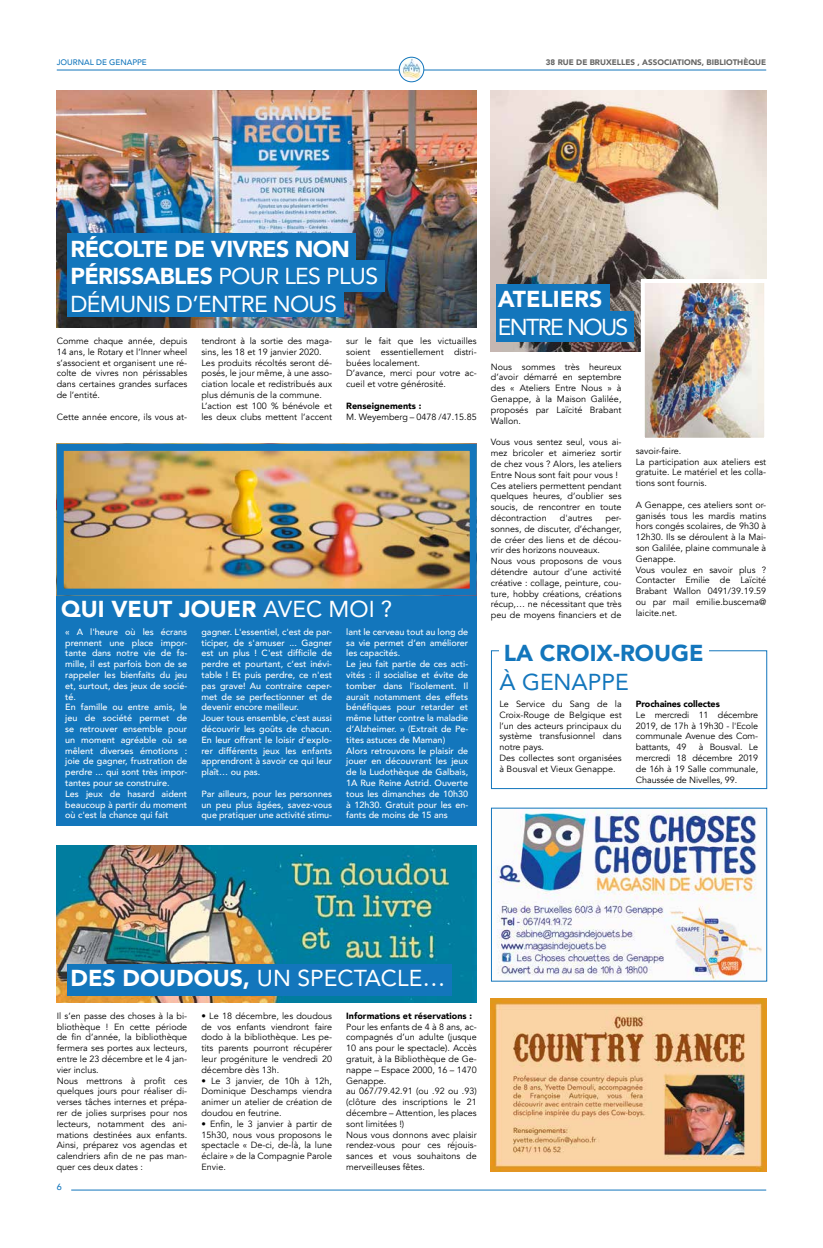
<style>
.page{position:relative;width:823px;height:1248px;background:#fff}
.page>*{position:absolute;margin:0;border:0;box-sizing:border-box;transform-origin:0 0}
.t1{font:900 23px/27.6px "Avenir";letter-spacing:-.03em;color:#fff}
.t2{font:900 23px "Avenir";color:#fff}
.t3{font:23px "Avenir";color:#fff}
.t4{font:900 23px "Avenir";color:#1376bc}
.t5{font:23px "Avenir";letter-spacing:-.07em;color:#fff}
.t6{font:23px "Avenir";color:#1376bc}
.t7{font:9px/10.8px "Avenir";color:#000}
.t8{font:500 9px/10.8px "Avenir";color:#fff}
.t9{font:900 9px "Avenir";color:#000}
.t10{font:500 9px "Avenir";color:#1376bc}
.t11{font:900 8px "Avenir";color:#656564}
.t12{font:500 8px "Avenir";color:#1376bc}
.s1{font-weight:400}
.s2{font-weight:900}
</style>
<div class="page">
<hr style="left:71px;top:1189px;width:694px;height:1px;background:#1376bc">
<hr style="left:57px;top:69px;width:708px;height:1px;background:#1376bc">
<img style="left:399px;top:57px;width:24px;height:25px;border-radius:12px">
<div style="left:398px;top:57px;width:26px;height:25px;border:1px solid #1376bc;border-radius:50%"></div>
<img style="left:490px;top:91px;width:275px;height:260px">
<img style="left:490px;top:998px;width:275px;height:173px">
<img style="left:492px;top:809px;width:271px;height:170px">
<img style="left:645px;top:284px;width:117px;height:152px">
<div style="left:640px;top:279px;width:127px;height:162px;border:4px solid #fff"></div>
<div style="left:495px;top:284px;width:113px;height:30px;background:#1376bc"></div>
<div style="left:495px;top:311px;width:138px;height:30px;background:#1376bc"></div>
<img style="left:57px;top:91px;width:419px;height:237px">
<img style="left:57px;top:845px;width:419px;height:157px">
<div style="left:67px;top:260px;width:317px;height:32px;background:#1376bc"></div>
<div style="left:67px;top:234px;width:288px;height:31px;background:#1376bc"></div>
<div style="left:67px;top:285px;width:276px;height:31px;background:#1376bc"></div>
<div style="left:67px;top:963px;width:384px;height:32px;background:#1376bc"></div>
<div style="left:490px;top:650px;width:276px;height:139px;border:1px solid #1376bc"></div>
<div style="left:498px;top:638px;width:210px;height:28px;background:#fff"></div>
<div style="left:57px;top:473px;width:419px;height:352px;background:#1376bc"></div>
<img style="left:65px;top:452px;width:403px;height:135px">
<div style="left:57px;top:444px;width:419px;height:151px;border:7px solid #1376bc"></div>
<p class="t12" style="left:57px;top:55px;width:91px">JOURNAL DE GENAPPE</p>
<p class="t11" style="left:545px;top:55px;width:222px">38 RUE DE BRUXELLES , ASSOCIATIONS, BIBLIOTHÈQUE</p>
<h1 class="t1" style="left:70px;top:234px;width:309px">RÉCOLTE DE VIVRES NON<br>PÉRISSABLES <span class="s1">POUR LES PLUS<br>DÉMUNIS D’ENTRE NOUS</span></h1>
<p class="t7" style="left:57px;top:335px;width:132px;text-align:justify">Comme chaque année, depuis 14 ans, le Rotary et l’Inner wheel s’associent et organisent une ré&shy;colte de vivres non périssables dans certaines grandes surfaces de l’entité.</p>
<p class="t7" style="left:57px;top:411px;width:132px">Cette année encore, ils vous at-</p>
<p class="t7" style="left:201px;top:335px;width:132px">tendront à la sortie des maga&shy;sins, les 18 et 19 janvier 2020.<br>Les produits récoltés seront dé&shy;posés, le jour même, à une asso&shy;ciation locale et redistribués aux plus démunis de la commune.<br>L’action est 100 % bénévole et les deux clubs mettent l’accent</p>
<p class="t7" style="left:346px;top:335px;width:132px">sur le fait que les victuailles soient essentiellement distri&shy;buées localement.<br>D’avance, merci pour votre ac&shy;cueil et votre générosité.</p>
<p class="t9" style="left:346px;top:398px;width:77px">Renseignements :</p>
<p class="t7" style="left:346px;top:411px;width:132px">M. Weyemberg – 0478 /47.15.85</p>
<h1 class="t2" style="left:61px;top:588px;width:332px">QUI VEUT JOUER <span class="s1">AVEC MOI ?</span></h1>
<p class="t8" style="left:65px;top:625px;width:123px">« A l'heure où les écrans prennent une place impor&shy;tante dans notre vie de fa&shy;mille, il est parfois bon de se rappeler les bienfaits du jeu et, surtout, des jeux de socié&shy;té.<br>En famille ou entre amis, le jeu de société permet de se retrouver ensemble pour un moment agréable où se mêlent diverses émotions : joie de gagner, frustration de perdre ... qui sont très impor&shy;tantes pour se construire.<br>Les jeux de hasard aident beaucoup à partir du moment où c'est la chance qui fait</p>
<p class="t8" style="left:201px;top:625px;width:132px">gagner. L'essentiel, c'est de par&shy;ticiper, de s'amuser ... Gagner est un plus ! C'est difficile de perdre et pourtant, c’est inévi&shy;table ! Et puis perdre, ce n'est pas grave! Au contraire ceper&shy;met de se perfectionner et de devenir encore meilleur.<br>Jouer tous ensemble, c'est aussi découvrir les goûts de chacun.<br>En leur offrant le loisir d’explo&shy;rer différents jeux les enfants apprendront à savoir ce qui leur plaît… ou pas.</p>
<p class="t8" style="left:201px;top:787px;width:132px;text-align:justify">Par ailleurs, pour les personnes un peu plus âgées, savez-vous que pratiquer une activité stimu-</p>
<p class="t8" style="left:346px;top:625px;width:123px">lant le cerveau tout au long de sa vie permet d’en améliorer les capacités.<br>Le jeu fait partie de ces acti&shy;vités : il socialise et évite de tomber dans l’isolement. Il aurait notamment des effets bénéfiques pour retarder et même lutter contre la maladie d’Alzheimer. » (Extrait de Pe&shy;tites astuces de Maman)<br>Alors retrouvons le plaisir de jouer en découvrant les jeux de la Ludothèque de Galbais,<br>1A Rue Reine Astrid. Ouverte tous les dimanches de 10h30 à 12h30. Gratuit pour les en&shy;fants de moins de 15 ans</p>
<h1 class="t2" style="left:497px;top:280px;width:106px">ATELIERS</h1>
<h1 class="t5" style="left:497px;top:308px;width:132px">ENTRE NOUS</h1>
<p class="t7" style="left:490px;top:361px;width:132px;text-align:justify">Nous sommes très heureux d’avoir démarré en septembre des « Ateliers Entre Nous » à Genappe, à la Maison Galilée, proposés par Laïcité Brabant Wallon.</p>
<p class="t7" style="left:490px;top:437px;width:132px">Vous vous sentez seul, vous ai&shy;mez bricoler et aimeriez sortir de chez vous ? Alors, les ateliers<br>Entre Nous sont fait pour vous !<br>Ces ateliers permettent pendant quelques heures, d’oublier ses soucis, de rencontrer en toute décontraction</p>
<p class="t7" style="left:559px;top:512px;width:34px">d'autres</p>
<p class="t7" style="left:490px;top:512px;width:132px;text-indent:114px">per&shy;sonnes, de discuter, d’échanger, de créer des liens et de décou&shy;vrir des horizons nouveaux.<br>Nous vous proposons de vous détendre autour d’une activité créative : collage, peinture, cou&shy;ture, hobby créations, créations récup,… ne nécessitant que très peu de moyens financiers et de</p>
<p class="t7" style="left:635px;top:445px;width:132px">savoir-faire.<br>La participation aux ateliers est gratuite. Le matériel et les colla&shy;tions sont fournis.</p>
<p class="t7" style="left:635px;top:499px;width:132px">A Genappe, ces ateliers sont or&shy;ganisés tous les mardis matins hors congés scolaires, de 9h30 à<br>12h30. Ils se déroulent à la Mai&shy;son Galilée, plaine communale à<br>Genappe.<br>Vous voulez en savoir plus ?<br>Contacter Emilie de Laïcité<br>Brabant Wallon 0491/39.19.59 ou par mail emilie.buscema@ laicite.net.</p>
<h1 class="t4" style="left:503px;top:633px;width:201px">LA CROIX-ROUGE</h1>
<h1 class="t6" style="left:499px;top:663px;width:131px">À GENAPPE</h1>
<p class="t7" style="left:499px;top:698px;width:124px">Le Service du Sang de la<br>Croix-Rouge de Belgique est l’un des acteurs principaux du système transfusionnel dans notre pays.<br>Des collectes sont organisées à Bousval et Vieux Genappe.</p>
<p class="t9" style="left:635px;top:696px;width:85px">Prochaines collectes</p>
<p class="t7" style="left:635px;top:709px;width:124px;text-align:justify">Le mercredi 11 décembre 2019, de 17h à 19h30 - l'Ecole communale Avenue des Com&shy;battants, 49</p>
<p class="t7" style="left:635px;top:741px;width:124px;text-align:justify;text-indent:63px">à Bousval. Le mercredi 18 décembre 2019 de 16h à 19 Salle communale, Chaussée de Nivelles, 99.</p>
<h1 class="t3" style="left:70px;top:959px;width:376px"><span class="s2">DES DOUDOUS,</span> UN SPECTACLE…</h1>
<p class="t7" style="left:57px;top:1010px;width:132px">Il s’en passe des choses à la bi&shy;bliothèque ! En cette période de fin d’année, la bibliothèque fermera ses portes aux lecteurs, entre le 23 décembre et le 4 jan&shy;vier inclus.<br>Nous mettrons à profit ces quelques jours pour réaliser di&shy;verses tâches internes et prépa&shy;rer de jolies surprises pour nos lecteurs, notamment des ani&shy;mations destinées aux enfants.<br>Ainsi, préparez vos agendas et calendriers afin de ne pas man&shy;quer ces deux dates :</p>
<p class="t7" style="left:201px;top:1010px;width:132px;text-align:justify">• Le 18 décembre, les doudous de vos enfants viendront faire dodo à la bibliothèque. Les pe&shy;tits parents pourront récupérer leur progéniture le vendredi 20 décembre dès 13h.</p>
<p class="t7" style="left:201px;top:1075px;width:132px;text-align:justify">• Le 3 janvier, de 10h à 12h, Dominique Deschamps viendra animer un atelier de création de doudou en feutrine.</p>
<p class="t7" style="left:201px;top:1118px;width:132px;text-align:justify">• Enfin, le 3 janvier à partir de 15h30, nous vous proposons le spectacle « De-ci, de-là, la lune éclaire » de la Compagnie Parole Envie.</p>
<p class="t10" style="left:57px;top:1179px;width:7px">6</p>
<p class="t9" style="left:346px;top:1007px;width:127px">Informations et réservations :</p>
<p class="t7" style="left:346px;top:1021px;width:132px">Pour les enfants de 4 à 8 ans, ac&shy;compagnés d’un adulte (jusque<br>10 ans pour le spectacle). Accès gratuit, à la Bibliothèque de Ge&shy;nappe – Espace 2000, 16 – 1470<br>Genappe.<br>au 067/79.42.91 (ou .92 ou .93) (clôture des inscriptions le 21 décembre – Attention, les places sont limitées !)<br>Nous vous donnons avec plaisir rendez-vous pour ces réjouis&shy;sances et vous souhaitons de merveilleuses fêtes.</p>
</div>
